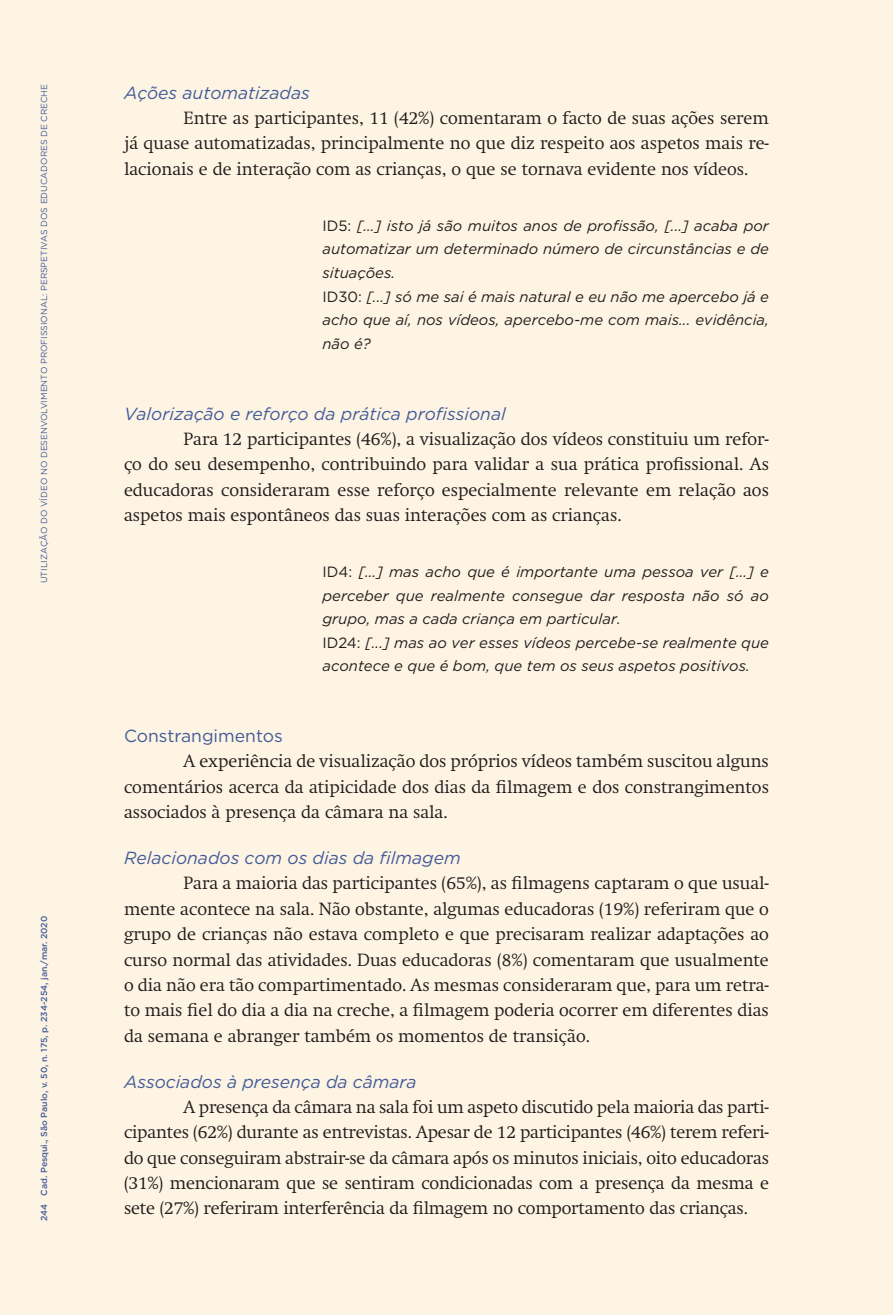
<style>
.page{position:relative;width:893px;height:1315px;background:#fef4e4}
.page>*{position:absolute;margin:0;border:0;box-sizing:border-box;transform-origin:0 0}
.CorpoRecuo{font:300 17.5px/25.4px "Swift";color:#231f20;text-align:justify}
.Subtiulo5{font:italic 17.5px "Gotham HTF";color:#4361ac}
.Subtitulo3{font:17.5px "Gotham HTF";color:#4361ac}
.CitacaoRecuo{font:italic 14.88px/23.6px "Gotham HTF";color:#231f20;text-align:justify}
.t1{font:8.75px "Gotham HTF";color:#4361ac}
.t2{font:500 8.75px "Gotham HTF";color:#4361ac}
.s1{font-style:normal}
</style>
<div class="page">
<p class="t1" style="left:39px;top:583px;width:501px;rotate:-90deg">UTILIZAÇÃO DO VÍDEO NO DESENVOLVIMENTO PROFISSIONAL: PERSPETIVAS DOS EDUCADORES DE CRECHE</p>
<p class="t2" style="left:39px;top:1220px;width:306px;rotate:-90deg">244 Cad. Pesqui., São Paulo, v. 50, n. 175, p. 234-254, jan./mar. 2020</p>
<p class="Subtiulo5" style="left:124px;top:83px;width:187px">Ações automatizadas</p>
<p class="CorpoRecuo" style="left:124px;top:105px;width:646px;text-indent:60px">Entre as participantes, 11 (42%) comentaram o facto de suas ações serem já quase automatizadas, principalmente no que diz respeito aos aspetos mais re&shy;lacionais e de interação com as crianças, o que se tornava evidente nos vídeos.</p>
<p class="CitacaoRecuo" style="left:322px;top:214px;width:448px"><span class="s1">ID5:</span> [...] isto já são muitos anos de profissão, [...] acaba por automatizar um determinado número de circunstâncias e de situações.</p>
<p class="CitacaoRecuo" style="left:322px;top:284px;width:448px"><span class="s1">ID30:</span> [...] só me sai é mais natural e eu não me apercebo já e acho que aí, nos vídeos, apercebo-me com mais... evidência, não é?</p>
<p class="Subtiulo5" style="left:124px;top:404px;width:383px">Valorização e reforço da prática profissional</p>
<p class="CorpoRecuo" style="left:124px;top:426px;width:646px;text-indent:60px">Para 12 participantes (46%), a visualização dos vídeos constituiu um refor&shy;ço do seu desempenho, contribuindo para validar a sua prática profissional. As educadoras consideraram esse reforço especialmente relevante em relação aos aspetos mais espontâneos das suas interações com as crianças.</p>
<p class="CitacaoRecuo" style="left:322px;top:560px;width:448px"><span class="s1">ID4:</span> [...] mas acho que é importante uma pessoa ver [...] e perceber que realmente consegue dar resposta não só ao grupo, mas a cada criança em particular.</p>
<p class="CitacaoRecuo" style="left:322px;top:631px;width:448px"><span class="s1">ID24:</span> [...] mas ao ver esses vídeos percebe-se realmente que acontece e que é bom, que tem os seus aspetos positivos.</p>
<p class="Subtitulo3" style="left:124px;top:726px;width:160px">Constrangimentos</p>
<p class="CorpoRecuo" style="left:124px;top:749px;width:646px;text-indent:60px">A experiência de visualização dos próprios vídeos também suscitou alguns comentários acerca da atipicidade dos dias da filmagem e dos constrangimentos associados à presença da câmara na sala.</p>
<p class="Subtiulo5" style="left:124px;top:848px;width:338px">Relacionados com os dias da filmagem</p>
<p class="CorpoRecuo" style="left:124px;top:871px;width:646px;text-indent:60px">Para a maioria das participantes (65%), as filmagens captaram o que usual&shy;mente acontece na sala. Não obstante, algumas educadoras (19%) referiram que o grupo de crianças não estava completo e que precisaram realizar adaptações ao curso normal das atividades. Duas educadoras (8%) comentaram que usualmente o dia não era tão compartimentado. As mesmas consideraram que, para um retra&shy;to mais fiel do dia a dia na creche, a filmagem poderia ocorrer em diferentes dias da semana e abranger também os momentos de transição.</p>
<p class="Subtiulo5" style="left:124px;top:1071px;width:294px">Associados à presença da câmara</p>
<p class="CorpoRecuo" style="left:124px;top:1094px;width:646px;text-indent:60px">A presença da câmara na sala foi um aspeto discutido pela maioria das parti&shy;cipantes (62%) durante as entrevistas. Apesar de 12 participantes (46%) terem referi&shy;do que conseguiram abstrair-se da câmara após os minutos iniciais, oito educadoras (31%) mencionaram que se sentiram condicionadas com a presença da mesma e sete (27%) referiram interferência da filmagem no comportamento das crianças.</p>
</div>
